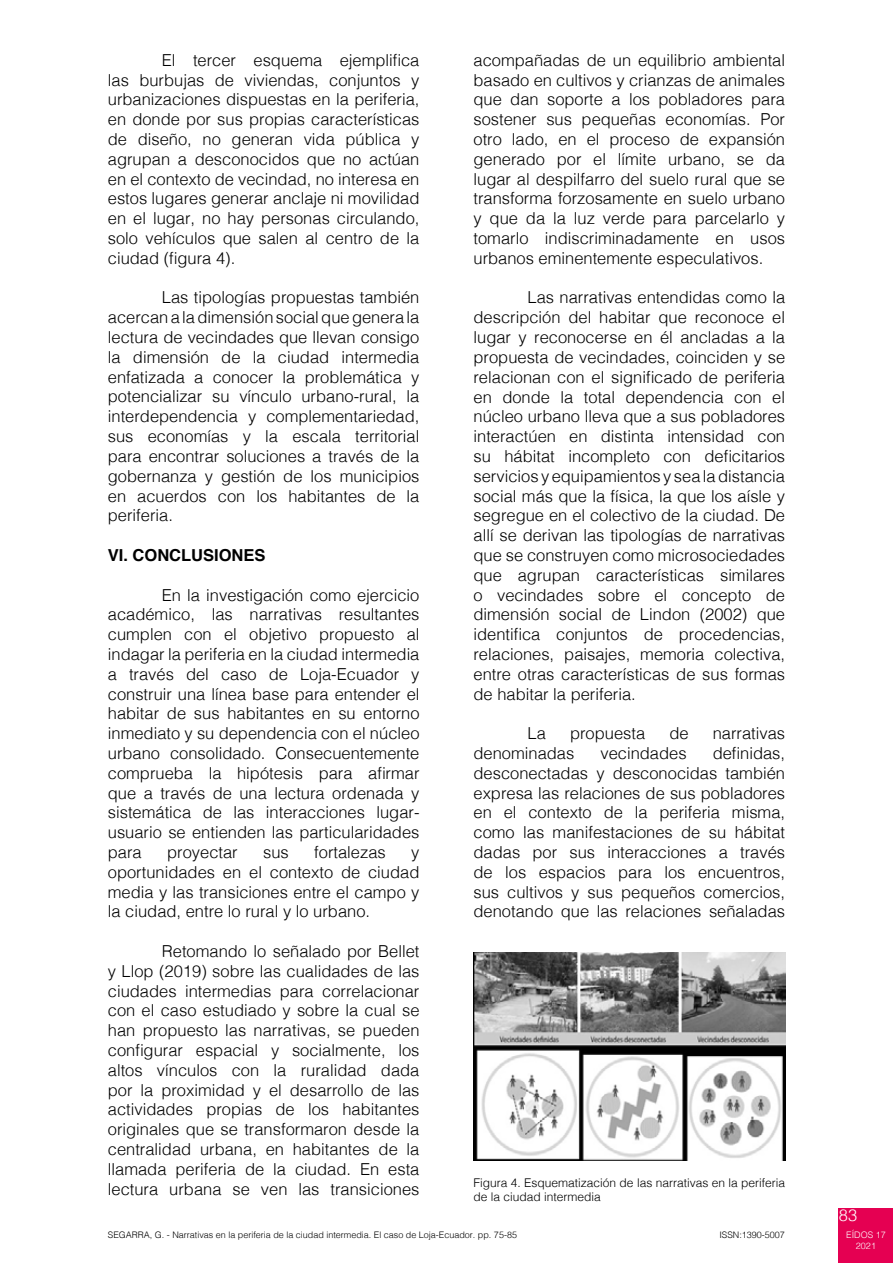
<style>
.page{position:relative;width:893px;height:1263px;background:#fff}
.page>*{position:absolute;margin:0;border:0;box-sizing:border-box;transform-origin:0 0}
.t1{font:300 16.5px/19.8px "Helvetica";color:#000;text-align:justify}
.t2{font:700 16.5px "Helvetica";color:#000}
.t3{font:300 16.5px "Helvetica";color:#fff}
.t4{font:300 12px/14.4px "Helvetica";color:#000}
.t5{font:300 9px "Helvetica";color:#000}
.t6{font:300 9px/10.8px "Helvetica";color:#fff;text-align:center}
</style>
<div class="page">
<div style="left:839px;top:1209px;width:54px;height:54px;background:#e50052"></div>
<img style="left:473px;top:952px;width:312px;height:208px">
<p class="t1" style="left:108px;top:49px;width:313px;text-indent:54px">El tercer esquema ejemplifica las burbujas de viviendas, conjuntos y urbanizaciones dispuestas en la periferia, en donde por sus propias características de diseño, no generan vida pública y agrupan a desconocidos que no actúan en el contexto de vecindad, no interesa en estos lugares generar anclaje ni movilidad en el lugar, no hay personas circulando, solo vehículos que salen al centro de la ciudad (figura 4).</p>
<p class="t1" style="left:108px;top:287px;width:313px;text-indent:54px">Las tipologías propuestas también acercan a la dimensión social que genera la lectura de vecindades que llevan consigo la dimensión de la ciudad intermedia enfatizada a conocer la problemática y potencializar su vínculo urbano-rural, la interdependencia y complementariedad, sus economías y la escala territorial para encontrar soluciones a través de la gobernanza y gestión de los municipios en acuerdos con los habitantes de la periferia.</p>
<p class="t2" style="left:108px;top:542px;width:159px">VI. CONCLUSIONES</p>
<p class="t1" style="left:108px;top:584px;width:313px;text-indent:54px">En la investigación como ejercicio académico, las narrativas resultantes cumplen con el objetivo propuesto al indagar la periferia en la ciudad intermedia a través del caso de Loja-Ecuador y construir una línea base para entender el habitar de sus habitantes en su entorno inmediato y su dependencia con el núcleo urbano consolidado. Consecuentemente comprueba la hipótesis para afirmar que a través de una lectura ordenada y sistemática de las interacciones lugar&shy;usuario se entienden las particularidades para</p>
<p class="t1" style="left:473px;top:49px;width:313px">acompañadas de un equilibrio ambiental basado en cultivos y crianzas de animales que dan soporte a los pobladores para sostener sus pequeñas economías. Por otro lado, en el proceso de expansión generado por el límite urbano, se da lugar al despilfarro del suelo rural que se transforma forzosamente en suelo urbano y que da la luz verde para parcelarlo y tomarlo indiscriminadamente en usos urbanos eminentemente especulativos.</p>
<p class="t1" style="left:473px;top:287px;width:313px;text-indent:54px">Las narrativas entendidas como la descripción del habitar que reconoce el lugar y reconocerse en él ancladas a la propuesta de vecindades, coinciden y se relacionan con el significado de periferia en donde la total dependencia con el núcleo urbano lleva que a sus pobladores interactúen en distinta intensidad con su hábitat incompleto con deficitarios servicios y equipamientos y sea la distancia social más que la física, la que los aísle y segregue en el colectivo de la ciudad. De allí se derivan las tipologías de narrativas que se construyen como microsociedades que agrupan características similares o vecindades sobre el concepto de dimensión social de Lindon (2002) que identifica conjuntos de procedencias, relaciones, paisajes, memoria colectiva, entre otras características de sus formas de habitar la periferia.</p>
<p class="t1" style="left:527px;top:722px;width:20px">La</p>
<p class="t1" style="left:570px;top:722px;width:77px">propuesta</p>
<p class="t1" style="left:669px;top:722px;width:21px">de</p>
<p class="t1" style="left:713px;top:722px;width:74px">narrativas</p>
<p class="t1" style="left:473px;top:742px;width:102px">denominadas</p>
<p class="t1" style="left:600px;top:742px;width:88px">vecindades</p>
<p class="t1" style="left:473px;top:742px;width:313px;text-indent:239px">definidas, desconectadas y desconocidas también expresa las relaciones de sus pobladores en el contexto de la periferia misma, como las manifestaciones de su hábitat dadas por sus interacciones a través de los espacios para los encuentros, sus cultivos y sus pequeños comercios, denotando que las relaciones señaladas</p>
<p class="t1" style="left:167px;top:841px;width:72px">proyectar</p>
<p class="t1" style="left:263px;top:841px;width:27px">sus</p>
<p class="t1" style="left:314px;top:841px;width:73px">fortalezas</p>
<p class="t1" style="left:108px;top:841px;width:313px;text-indent:303px">y oportunidades en el contexto de ciudad media y las transiciones entre el campo y la ciudad, entre lo rural y lo urbano.</p>
<p class="t1" style="left:108px;top:940px;width:313px;text-indent:54px">Retomando lo señalado por Bellet y Llop (2019) sobre las cualidades de las ciudades intermedias para correlacionar con el caso estudiado y sobre la cual se han propuesto las narrativas, se pueden configurar espacial y socialmente, los altos vínculos con la ruralidad dada por la proximidad y el desarrollo de las actividades propias de los habitantes originales que se transformaron desde la centralidad urbana, en habitantes de la llamada periferia de la ciudad. En esta lectura urbana se ven las transiciones</p>
<p class="t4" style="left:473px;top:1174px;width:313px">Figura 4. Esquematización de las narrativas en la periferia de la ciudad intermedia</p>
<p class="t5" style="left:108px;top:1227px;width:411px">SEGARRA, G. - Narrativas en la periferia de la ciudad intermedia. El caso de Loja-Ecuador. pp. 75-85</p>
<p class="t5" style="left:719px;top:1227px;width:67px">ISSN:1390-5007</p>
<p class="t3" style="left:839px;top:1201px;width:20px">83</p>
<p class="t6" style="left:846px;top:1229px;width:41px">EÍDOS 17<br>2021</p>
</div>
